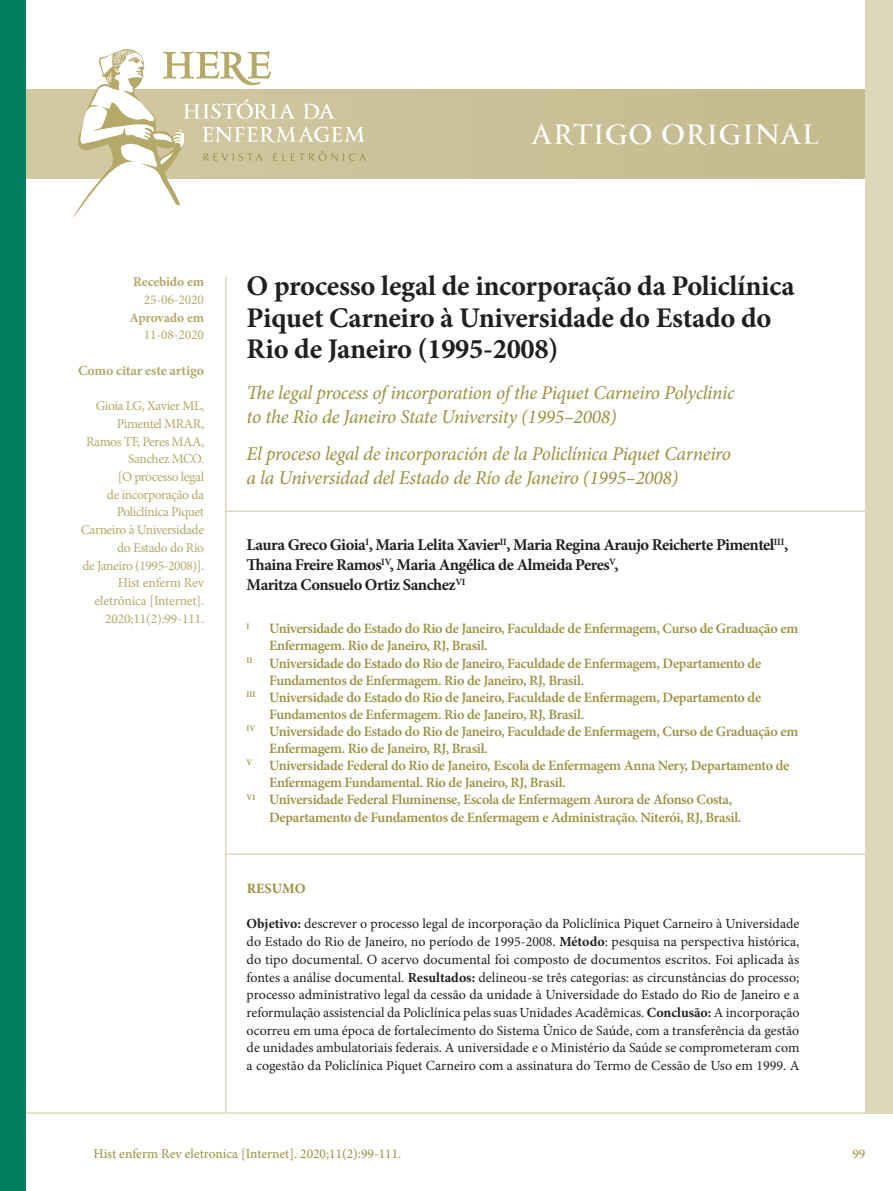
<style>
.page{position:relative;width:893px;height:1191px;background:#fff}
.page>*{position:absolute;margin:0;border:0;box-sizing:border-box;transform-origin:0 0}
.t1{font:700 28.5px/31.5px "Minion Pro";letter-spacing:-.01em;color:#231f20}
.t2{font:27px "PF Monumenta Pro";letter-spacing:-.005em;color:#fff}
.t3{font:italic 19.5px/24px "Minion Pro";letter-spacing:-.015em;color:#9b8f3f}
.t4{font:700 16.5px/19.8px "Minion Pro";letter-spacing:-.03em;color:#231f20}
.t5{font:600 14.25px "Minion Pro";letter-spacing:-.02em;color:#9b8f3f}
.t6{font:700 14.25px "Minion Pro";letter-spacing:.005em;color:#9b8f3f}
.t7{font:13.95px/17.7px "Minion Pro";color:#231f20;text-align:justify}
.t8{font:700 13.95px "Minion Pro";letter-spacing:-.01em;color:#b5a96a}
.t9{font:13.5px/17.7px "Minion Pro";letter-spacing:-.03em;color:#b5a96a;text-align:right}
.t10{font:13.5px "Minion Pro";color:#9b8f3f}
.t11{font:700 13.5px "Minion Pro";letter-spacing:-.015em;color:#b5a96a}
.t12{font:600 8.25px "Minion Pro";color:#9b8f3f}
.s1{font-weight:700}
</style>
<div class="page">
<svg style="left:26px;top:89px;width:839px;height:90px"></svg>
<hr style="left:225px;top:276px;width:1px;height:837px;background:#ded8bb">
<div style="left:865px;top:0;width:28px;height:1113px;background:#ded8bb"></div>
<hr style="left:0;top:1112px;width:893px;height:1px;background:#ded8bb">
<div style="left:0;top:0;width:26px;height:1191px;background:#00805f"></div>
<svg style="left:71px;top:49px;width:294px;height:169px"></svg>
<hr style="left:225px;top:510px;width:668px;height:2px;background:#ded8bb">
<hr style="left:225px;top:853px;width:668px;height:2px;background:#ded8bb">
<h2 class="t2" style="left:531px;top:117px;width:290px">ARTIGO ORIGINAL</h2>
<p class="t11" style="left:133px;top:272px;width:72px">Recebido em</p>
<p class="t9" style="left:144px;top:291px;width:62px">25-06-2020</p>
<p class="t11" style="left:129px;top:308px;width:76px">Aprovado em</p>
<p class="t9" style="left:144px;top:326px;width:62px">11-08-2020</p>
<p class="t8" style="left:78px;top:360px;width:128px">Como citar este artigo</p>
<p class="t9" style="left:81px;top:397px;width:125px">Gioia LG, Xavier ML,<br>Pimentel MRAR,<br>Ramos TF, Peres MAA,<br>Sanchez MCO.<br>[O processo legal<br>de incorporação da<br>Policlínica Piquet<br>Carneiro à Universidade do Estado do Rio<br>de Janeiro (1995-2008)].<br>Hist enferm Rev eletrônica [Internet].<br>2020;11(2):99-111.</p>
<h1 class="t1" style="left:247px;top:270px;width:550px">O processo legal de incorporação da Policlínica<br>Piquet Carneiro à Universidade do Estado do<br>Rio de Janeiro (1995-2008)</h1>
<h3 class="t3" style="left:247px;top:381px;width:489px">The legal process of incorporation of the Piquet Carneiro Polyclinic to the Rio de Janeiro State University (1995–2008)</h3>
<h3 class="t3" style="left:247px;top:441px;width:486px">El proceso legal de incorporación de la Policlínica Piquet Carneiro a la Universidad del Estado de Río de Janeiro (1995–2008)</h3>
<p class="t4" style="left:247px;top:535px;width:543px">Laura Greco Gioia<sup>I</sup>, Maria Lelita Xavier<sup>II</sup>, Maria Regina Araujo Reicherte Pimentel<sup>III</sup>,<br>Thaina Freire Ramos<sup>IV</sup>, Maria Angélica de Almeida Peres<sup>V</sup>,<br>Maritza Consuelo Ortiz Sanchez<sup>VI</sup></p>
<p class="t12" style="left:247px;top:620px;width:5px">I</p>
<p class="t5" style="left:269px;top:619px;width:531px">Universidade do Estado do Rio de Janeiro, Faculdade de Enfermagem, Curso de Graduação em</p>
<p class="t5" style="left:269px;top:636px;width:220px">Enfermagem. Rio de Janeiro, RJ, Brasil.</p>
<p class="t5" style="left:247px;top:653px;width:516px"><sup>II</sup> Universidade do Estado do Rio de Janeiro, Faculdade de Enfermagem, Departamento de</p>
<p class="t5" style="left:269px;top:670px;width:317px">Fundamentos de Enfermagem. Rio de Janeiro, RJ, Brasil.</p>
<p class="t5" style="left:247px;top:687px;width:516px"><sup>III</sup> Universidade do Estado do Rio de Janeiro, Faculdade de Enfermagem, Departamento de</p>
<p class="t5" style="left:269px;top:704px;width:317px">Fundamentos de Enfermagem. Rio de Janeiro, RJ, Brasil.</p>
<p class="t5" style="left:247px;top:721px;width:553px"><sup>IV</sup> Universidade do Estado do Rio de Janeiro, Faculdade de Enfermagem, Curso de Graduação em</p>
<p class="t5" style="left:269px;top:738px;width:220px">Enfermagem. Rio de Janeiro, RJ, Brasil.</p>
<p class="t5" style="left:247px;top:756px;width:544px"><sup>V</sup> Universidade Federal do Rio de Janeiro, Escola de Enfermagem Anna Nery, Departamento de</p>
<p class="t5" style="left:269px;top:773px;width:298px">Enfermagem Fundamental. Rio de Janeiro, RJ, Brasil.</p>
<p class="t5" style="left:247px;top:790px;width:487px"><sup>VI</sup> Universidade Federal Fluminense, Escola de Enfermagem Aurora de Afonso Costa,</p>
<p class="t5" style="left:269px;top:807px;width:474px">Departamento de Fundamentos de Enfermagem e Administração. Niterói, RJ, Brasil.</p>
<p class="t6" style="left:247px;top:878px;width:61px">RESUMO</p>
<p class="t7" style="left:247px;top:915px;width:554px"><span class="s1">Objetivo:</span> descrever o processo legal de incorporação da Policlínica Piquet Carneiro à Universidade do Estado do Rio de Janeiro, no período de 1995-2008. <span class="s1">Método</span>: pesquisa na perspectiva histórica, do tipo documental. O acervo documental foi composto de documentos escritos. Foi aplicada às fontes a análise documental. <span class="s1">Resultados:</span> delineou-se três categorias: as circunstâncias do processo; processo administrativo legal da cessão da unidade à Universidade do Estado do Rio de Janeiro e a reformulação assistencial da Policlínica pelas suas Unidades Acadêmicas. <span class="s1">Conclusão:</span> A incorporação ocorreu em uma época de fortalecimento do Sistema Único de Saúde, com a transferência da gestão de unidades ambulatoriais federais. A universidade e o Ministério da Saúde se comprometeram com a cogestão da Policlínica Piquet Carneiro com a assinatura do Termo de Cessão de Uso em 1999. A</p>
<p class="t10" style="left:94px;top:1144px;width:309px">Hist enferm Rev eletronica [Internet]. 2020;11(2):99-111.</p>
<p class="t10" style="left:852px;top:1144px;width:14px">99</p>
</div>
